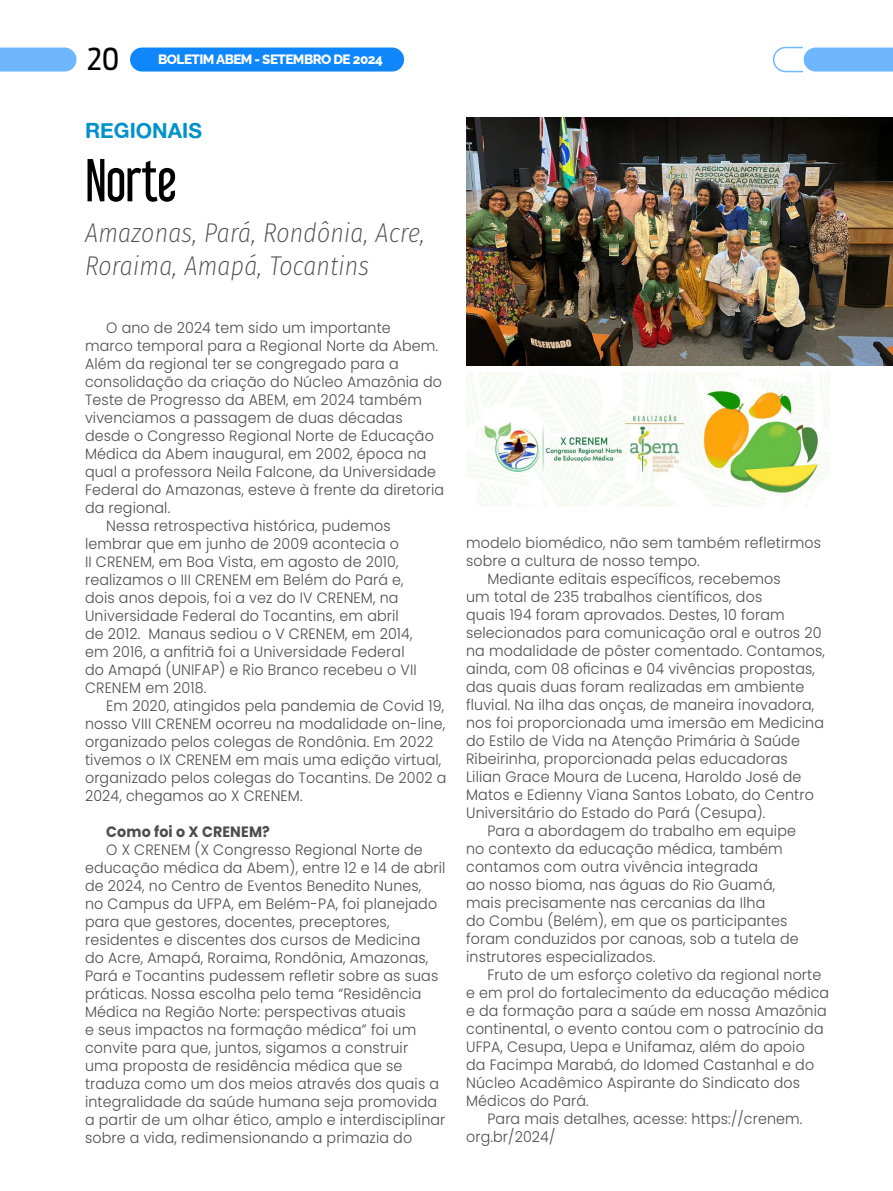
<style>
.page{position:relative;width:893px;height:1191px;background:#fff}
.page>*{position:absolute;margin:0;border:0;box-sizing:border-box;transform-origin:0 0}
.t1{font:54px "Libel Suit Rg";letter-spacing:-.025em;color:#000}
.t2{font:30px "Antenna Cond";color:#000}
.t3{font:italic 200 27px/32.4px "Fira Sans Condensed";letter-spacing:.01em;color:#4d4d4f;scale:.95 1}
.t4{font:21px "Alte Haas Grotesk Bold";color:#0092c8}
.t5{font:300 15px/18px "Poppins";letter-spacing:.01em;color:#4d4d4f;scale:.95 1}
.t6{font:700 15px "Poppins";letter-spacing:.01em;color:#4d4d4f;scale:.95 1}
.t7{font:800 13.5px "Raleway";letter-spacing:-.04em;color:#fff}
</style>
<div class="page">
<div style="left:130px;top:48px;width:274px;height:24px;background:#0f87fb;border-radius:12px"></div>
<svg style="left:0;top:48px;width:77px;height:24px;background:#77bbfd"></svg>
<svg style="left:772px;top:46px;width:121px;height:27px"></svg>
<img style="left:466px;top:117px;width:427px;height:249px">
<img style="left:466px;top:372px;width:363px;height:134px">
<h2 class="t2" style="left:87px;top:41px;width:34px">20</h2>
<p class="t7" style="left:158px;top:49px;width:226px">BOLETIM ABEM - SETEMBRO DE 2024</p>
<h3 class="t4" style="left:85px;top:117px;width:119px">REGIONAIS</h3>
<h1 class="t1" style="left:85px;top:136px;width:94px">Norte</h1>
<h3 class="t3" style="left:85px;top:217px;width:359px">Amazonas, Pará, Rondônia, Acre,<br>Roraima, Amapá, Tocantins</h3>
<p class="t5" style="left:106px;top:318px;width:301px">O ano de 2024 tem sido um importante</p>
<p class="t5" style="left:85px;top:336px;width:373px">marco temporal para a Regional Norte da Abem.</p>
<p class="t5" style="left:85px;top:354px;width:332px">Além da regional ter se congregado para a</p>
<p class="t5" style="left:85px;top:372px;width:377px">consolidação da criação do Núcleo Amazônia do</p>
<p class="t5" style="left:85px;top:390px;width:356px">Teste de Progresso da ABEM, em 2024 também</p>
<p class="t5" style="left:85px;top:408px;width:336px">vivenciamos a passagem de duas décadas</p>
<p class="t5" style="left:85px;top:426px;width:369px">desde o Congresso Regional Norte de Educação</p>
<p class="t5" style="left:85px;top:444px;width:361px">Médica da Abem inaugural, em 2002, época na</p>
<p class="t5" style="left:85px;top:462px;width:371px">qual a professora Neila Falcone, da Universidade</p>
<p class="t5" style="left:85px;top:480px;width:379px">Federal do Amazonas, esteve à frente da diretoria</p>
<p class="t5" style="left:85px;top:498px;width:91px">da regional.</p>
<p class="t5" style="left:106px;top:516px;width:301px">Nessa retrospectiva histórica, pudemos</p>
<p class="t5" style="left:85px;top:534px;width:332px">lembrar que em junho de 2009 acontecia o</p>
<p class="t5" style="left:85px;top:552px;width:332px">II CRENEM, em Boa Vista, em agosto de 2010,</p>
<p class="t5" style="left:85px;top:570px;width:337px">realizamos o III CRENEM em Belém do Pará e,</p>
<p class="t5" style="left:85px;top:588px;width:331px">dois anos depois, foi a vez do IV CRENEM, na</p>
<p class="t5" style="left:85px;top:606px;width:332px">Universidade Federal do Tocantins, em abril</p>
<p class="t5" style="left:85px;top:624px;width:346px">de 2012. Manaus sediou o V CRENEM, em 2014,</p>
<p class="t5" style="left:85px;top:642px;width:338px">em 2016, a anfitriã foi a Universidade Federal</p>
<p class="t5" style="left:85px;top:660px;width:351px">do Amapá (UNIFAP) e Rio Branco recebeu o VII</p>
<p class="t5" style="left:85px;top:678px;width:129px">CRENEM em 2018.</p>
<p class="t5" style="left:106px;top:696px;width:357px">Em 2020, atingidos pela pandemia de Covid 19,</p>
<p class="t5" style="left:85px;top:714px;width:381px">nosso VIII CRENEM ocorreu na modalidade on-line,</p>
<p class="t5" style="left:85px;top:732px;width:368px">organizado pelos colegas de Rondônia. Em 2022</p>
<p class="t5" style="left:85px;top:750px;width:376px">tivemos o IX CRENEM em mais uma edição virtual,</p>
<p class="t5" style="left:85px;top:768px;width:382px">organizado pelos colegas do Tocantins. De 2002 a</p>
<p class="t5" style="left:85px;top:786px;width:231px">2024, chegamos ao X CRENEM.</p>
<p class="t6" style="left:106px;top:823px;width:174px">Como foi o X CRENEM?</p>
<p class="t5" style="left:85px;top:840px;width:381px;text-indent:21px">O X CRENEM (X Congresso Regional Norte de educação médica da Abem), entre 12 e 14 de abril de 2024, no Centro de Eventos Benedito Nunes,<br>no Campus da UFPA, em Belém-PA, foi planejado para que gestores, docentes, preceptores, residentes e discentes dos cursos de Medicina<br>do Acre, Amapá, Roraima, Rondônia, Amazonas, Pará e Tocantins pudessem refletir sobre as suas práticas. Nossa escolha pelo tema “Residência Médica na Região Norte: perspectivas atuais<br>e seus impactos na formação médica” foi um convite para que, juntos, sigamos a construir<br>uma proposta de residência médica que se traduza como um dos meios através dos quais a integralidade da saúde humana seja promovida a partir de um olhar ético, amplo e interdisciplinar sobre a vida, redimensionando a primazia do</p>
<p class="t5" style="left:466px;top:533px;width:375px">modelo biomédico, não sem também refletirmos</p>
<p class="t5" style="left:466px;top:551px;width:247px">sobre a cultura de nosso tempo.</p>
<p class="t5" style="left:487px;top:569px;width:310px">Mediante editais específicos, recebemos</p>
<p class="t5" style="left:466px;top:587px;width:313px">um total de 235 trabalhos científicos, dos</p>
<p class="t5" style="left:466px;top:605px;width:337px">quais 194 foram aprovados. Destes, 10 foram</p>
<p class="t5" style="left:466px;top:623px;width:376px">selecionados para comunicação oral e outros 20</p>
<p class="t5" style="left:466px;top:641px;width:379px">na modalidade de pôster comentado. Contamos,</p>
<p class="t5" style="left:466px;top:659px;width:369px">ainda, com 08 oficinas e 04 vivências propostas,</p>
<p class="t5" style="left:466px;top:677px;width:358px">das quais duas foram realizadas em ambiente</p>
<p class="t5" style="left:466px;top:695px;width:368px">fluvial. Na ilha das onças, de maneira inovadora,</p>
<p class="t5" style="left:466px;top:713px;width:378px">nos foi proporcionada uma imersão em Medicina</p>
<p class="t5" style="left:466px;top:731px;width:353px">do Estilo de Vida na Atenção Primária à Saúde</p>
<p class="t5" style="left:466px;top:749px;width:340px">Ribeirinha, proporcionada pelas educadoras</p>
<p class="t5" style="left:466px;top:767px;width:354px">Lilian Grace Moura de Lucena, Haroldo José de</p>
<p class="t5" style="left:466px;top:785px;width:368px">Matos e Edienny Viana Santos Lobato, do Centro</p>
<p class="t5" style="left:466px;top:803px;width:317px">Universitário do Estado do Pará (Cesupa).</p>
<p class="t5" style="left:487px;top:821px;width:326px">Para a abordagem do trabalho em equipe</p>
<p class="t5" style="left:466px;top:839px;width:335px">no contexto da educação médica, também</p>
<p class="t5" style="left:466px;top:857px;width:309px">contamos com outra vivência integrada</p>
<p class="t5" style="left:466px;top:875px;width:327px">ao nosso bioma, nas águas do Rio Guamá,</p>
<p class="t5" style="left:466px;top:893px;width:316px">mais precisamente nas cercanias da Ilha</p>
<p class="t5" style="left:466px;top:911px;width:340px">do Combu (Belém), em que os participantes</p>
<p class="t5" style="left:466px;top:929px;width:352px">foram conduzidos por canoas, sob a tutela de</p>
<p class="t5" style="left:466px;top:947px;width:201px">instrutores especializados.</p>
<p class="t5" style="left:487px;top:965px;width:353px">Fruto de um esforço coletivo da regional norte</p>
<p class="t5" style="left:466px;top:983px;width:384px">e em prol do fortalecimento da educação médica</p>
<p class="t5" style="left:466px;top:1001px;width:381px">e da formação para a saúde em nossa Amazônia</p>
<p class="t5" style="left:466px;top:1019px;width:378px">continental, o evento contou com o patrocínio da</p>
<p class="t5" style="left:466px;top:1037px;width:358px">UFPA, Cesupa, Uepa e Unifamaz, além do apoio</p>
<p class="t5" style="left:466px;top:1055px;width:368px">da Facimpa Marabá, do Idomed Castanhal e do</p>
<p class="t5" style="left:466px;top:1073px;width:353px">Núcleo Acadêmico Aspirante do Sindicato dos</p>
<p class="t5" style="left:466px;top:1091px;width:131px">Médicos do Pará.</p>
<p class="t5" style="left:487px;top:1109px;width:333px">Para mais detalhes, acesse: https://crenem.</p>
<p class="t5" style="left:466px;top:1127px;width:95px">org.br/2024/</p>
</div>
